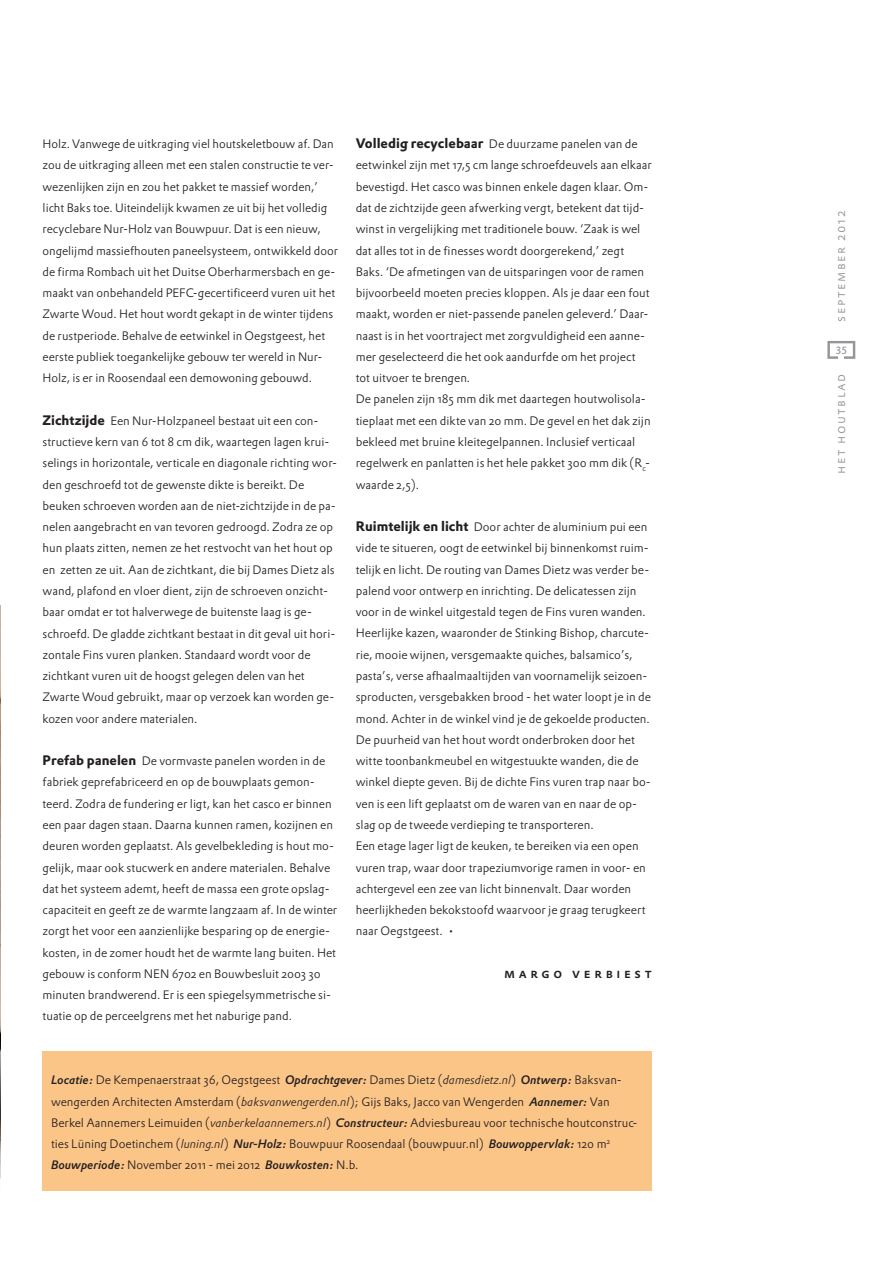
<style>
.page{position:relative;width:893px;height:1263px;background:#fff}
.page>*{position:absolute;margin:0;border:0;box-sizing:border-box;transform-origin:0 0}
.t1{font:500 13.5px "DTL Prokyon TOT Caps";letter-spacing:.27em;color:#231f20}
.t2{font:300 13.05px "DTL Prokyon TOT Caps";letter-spacing:.115em;color:#939598}
.t3{font:300 12px/21.3px "DTL Prokyon TOT";color:#231f20}
.t4{font:12px "DTL Prokyon TOT Caps";color:#939598}
.s1{font-weight:700;font-size:13.5px}
.s2{font-weight:500;font-style:italic}
.s3{font-style:italic}
</style>
<div class="page">
<div style="left:43px;top:1050px;width:608px;height:140px;background:#fcc588"></div>
<img style="left:0;top:605px;width:1px;height:575px">
<svg style="left:827px;top:341px;width:28px;height:18px"></svg>
<p class="t3" style="left:43px;top:133px;width:297px">Holz. Vanwege de uitkraging viel houtskeletbouw af. Dan zou de uitkraging alleen met een stalen constructie te ver&shy;wezenlijken zijn en zou het pakket te massief worden,’ licht Baks toe. Uiteindelijk kwamen ze uit bij het volledig recyclebare Nur-Holz van Bouwpuur. Dat is een nieuw, ongelijmd massiefhouten paneelsysteem, ontwikkeld door de firma Rombach uit het Duitse Oberharmersbach en ge&shy;maakt van onbehandeld PEFC-gecertificeerd vuren uit het Zwarte Woud. Het hout wordt gekapt in de winter tijdens de rustperiode. Behalve de eetwinkel in Oegstgeest, het eerste publiek toegankelijke gebouw ter wereld in Nur-Holz, is er in Roosendaal een demowoning gebouwd.</p>
<p class="t3" style="left:43px;top:409px;width:296px"><span class="s1">Zichtzijde</span> Een Nur-Holzpaneel bestaat uit een con&shy;structieve kern van 6 tot 8 cm dik, waartegen lagen krui&shy;selings in horizontale, verticale en diagonale richting wor&shy;den geschroefd tot de gewenste dikte is bereikt. De beuken schroeven worden aan de niet-zichtzijde in de pa&shy;nelen aangebracht en van tevoren gedroogd. Zodra ze op hun plaats zitten, nemen ze het restvocht van het hout op en zetten ze uit. Aan de zichtkant, die bij Dames Dietz als wand, plafond en vloer dient, zijn de schroeven onzicht&shy;baar omdat er tot halverwege de buitenste laag is ge&shy;schroefd. De gladde zichtkant bestaat in dit geval uit hori&shy;zontale Fins vuren planken. Standaard wordt voor de zichtkant vuren uit de hoogst gelegen delen van het Zwarte Woud gebruikt, maar op verzoek kan worden ge&shy;kozen voor andere materialen.</p>
<p class="t3" style="left:43px;top:750px;width:296px"><span class="s1">Prefab panelen</span> De vormvaste panelen worden in de fabriek geprefabriceerd en op de bouwplaats gemon&shy;teerd. Zodra de fundering er ligt, kan het casco er binnen een paar dagen staan. Daarna kunnen ramen, kozijnen en deuren worden geplaatst. Als gevelbekleding is hout mo&shy;gelijk, maar ook stucwerk en andere materialen. Behalve dat het systeem ademt, heeft de massa een grote opslag&shy;capaciteit en geeft ze de warmte langzaam af. In de winter zorgt het voor een aanzienlijke besparing op de energie&shy;kosten, in de zomer houdt het de warmte lang buiten. Het gebouw is conform NEN 6702 en Bouwbesluit 2003 30 minuten brandwerend. Er is een spiegelsymmetrische si&shy;tuatie op de perceelgrens met het naburige pand.</p>
<p class="t3" style="left:355px;top:133px;width:297px"><span class="s1">Volledig recyclebaar</span> De duurzame panelen van de eetwinkel zijn met 17,5 cm lange schroefdeuvels aan elkaar bevestigd. Het casco was binnen enkele dagen klaar. Om&shy;dat de zichtzijde geen afwerking vergt, betekent dat tijd&shy;winst in vergelijking met traditionele bouw. ‘Zaak is wel dat alles tot in de finesses wordt doorgerekend,’ zegt Baks. ‘De afmetingen van de uitsparingen voor de ramen bijvoorbeeld moeten precies kloppen. Als je daar een fout maakt, worden er niet-passende panelen geleverd.’ Daar&shy;naast is in het voortraject met zorgvuldigheid een aanne&shy;mer geselecteerd die het ook aandurfde om het project tot uitvoer te brengen.<br>De panelen zijn 185 mm dik met daartegen houtwolisola&shy;tieplaat met een dikte van 20 mm. De gevel en het dak zijn bekleed met bruine kleitegelpannen. Inclusief verticaal regelwerk en panlatten is het hele pakket 300 mm dik (R<sub>c&shy;</sub>waarde 2,5).</p>
<p class="t3" style="left:355px;top:516px;width:296px"><span class="s1">Ruimtelijk en licht</span> Door achter de aluminium pui een vide te situeren, oogt de eetwinkel bij binnenkomst ruim&shy;telijk en licht. De routing van Dames Dietz was verder be&shy;palend voor ontwerp en inrichting. De delicatessen zijn voor in de winkel uitgestald tegen de Fins vuren wanden.<br>Heerlijke kazen, waaronder de Stinking Bishop, charcute&shy;rie, mooie wijnen, versgemaakte quiches, balsamico’s, pasta’s, verse afhaalmaaltijden van voornamelijk seizoen&shy;sproducten, versgebakken brood - het water loopt je in de mond. Achter in de winkel vind je de gekoelde producten.<br>De puurheid van het hout wordt onderbroken door het witte toonbankmeubel en witgestuukte wanden, die de winkel diepte geven. Bij de dichte Fins vuren trap naar bo&shy;ven is een lift geplaatst om de waren van en naar de op&shy;slag op de tweede verdieping te transporteren.<br>Een etage lager ligt de keuken, te bereiken via een open vuren trap, waar door trapeziumvorige ramen in voor- en achtergevel een zee van licht binnenvalt. Daar worden heerlijkheden bekokstoofd waarvoor je graag terugkeert naar Oegstgeest. •</p>
<p class="t1" style="left:504px;top:964px;width:149px">margo verbiest</p>
<p class="t3" style="left:51px;top:1068px;width:588px"><span class="s2">Locatie:</span> De Kempenaerstraat 36, Oegstgeest <span class="s2">Opdrachtgever:</span> Dames Dietz (<span class="s3">damesdietz.nl</span>) <span class="s2">Ontwerp:</span> Baksvan&shy;wengerden Architecten Amsterdam (<span class="s3">baksvanwengerden.nl</span>); Gijs Baks, Jacco van Wengerden <span class="s2">Aannemer:</span> Van Berkel Aannemers Leimuiden (<span class="s3">vanberkelaannemers.nl</span>) <span class="s2">Constructeur:</span> Adviesbureau voor technische houtconstruc&shy;ties Lüning Doetinchem (<span class="s3">luning.nl</span>) <span class="s2">Nur-Holz:</span> Bouwpuur Roosendaal (bouwpuur.nl) <span class="s2">Bouwoppervlak:</span> 120 m<sup>2<br></sup><span class="s2">Bouwperiode:</span> November 2011 - mei 2012 <span class="s2">Bouwkosten:</span> N.b.</p>
<p class="t2" style="left:832px;top:321px;width:112px;rotate:-90deg">september 2012</p>
<p class="t4" style="left:835px;top:341px;width:13px">35</p>
<p class="t2" style="left:832px;top:474px;width:102px;rotate:-90deg">het houtblad</p>
</div>
